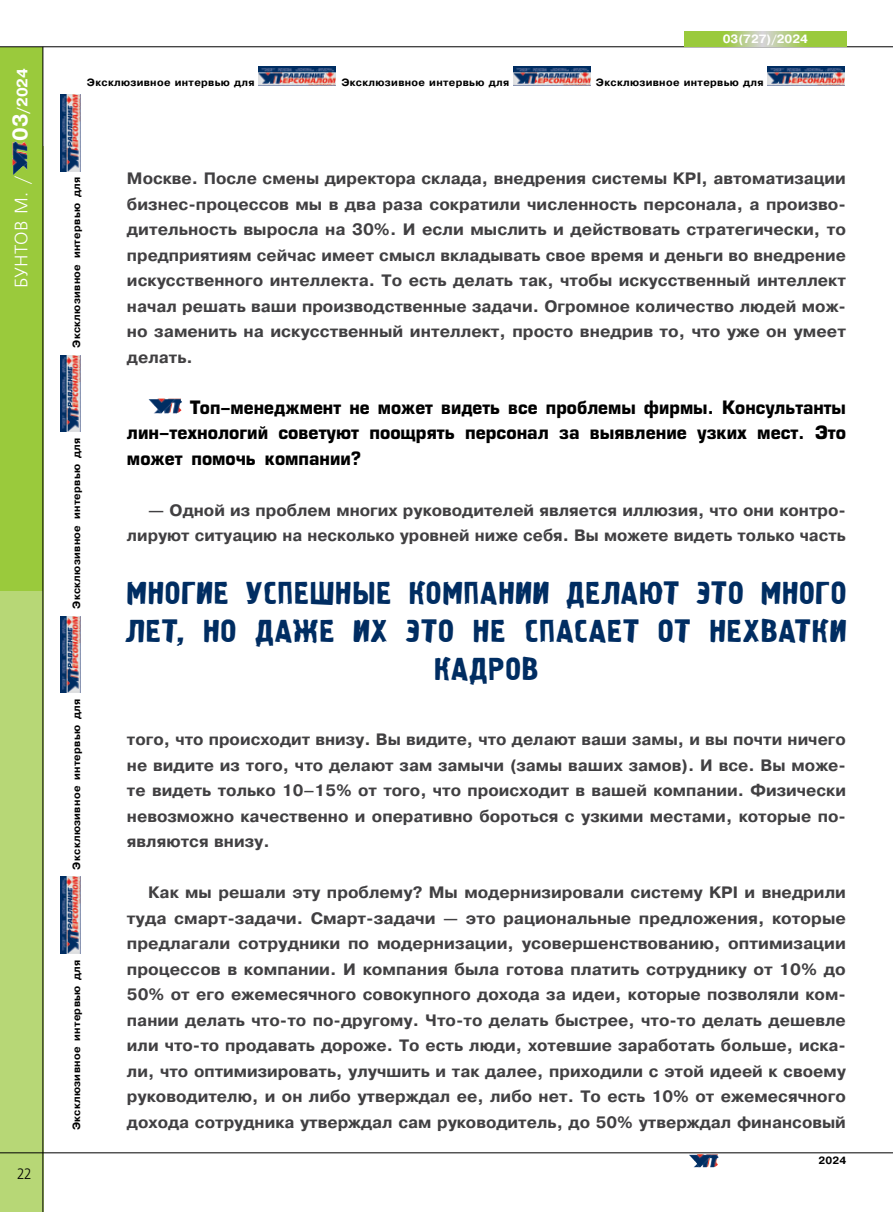
<style>
.page{position:relative;width:893px;height:1212px;background:#fff}
.page>*{position:absolute;margin:0;border:0;box-sizing:border-box;transform-origin:0 0}
.t1{font:31.5px/37.8px "Graffiti 1 CTT";letter-spacing:.04em;color:#002d62;text-align:center}
.t2{font:700 18px/25.5px "Europe";color:#000;text-align:justify;scale:.94 1}
.t3{font:18px "Free Set C";color:#fff}
.t4{font:700 16.5px/25.5px "Pragmatica";color:#414042;text-align:justify}
.t5{font:700 15px "Pragmatica";color:#fff}
.t6{font:15px "Free Set C";color:#000;scale:.9 1}
.t7{font:700 12px "Pragmatica";color:#fff}
.t8{font:700 10.5px "Pragmatica";letter-spacing:.03em;color:#000}
.s1{font-size:21px}
</style>
<div class="page">
<img style="left:148px;top:398px;width:34px;height:15px">
<div style="left:0;top:147px;width:43px;height:1065px;background:#b7d776"></div>
<div style="left:0;top:47px;width:43px;height:543px;background:#9aca3c"></div>
<hr style="left:43px;top:47px;width:1px;height:1165px;background:#000">
<hr style="left:0;top:46px;width:893px;height:1px;background:#000">
<hr style="left:0;top:1152px;width:893px;height:1px;background:#000">
<img style="left:259px;top:66px;width:77px;height:20px">
<img style="left:513px;top:66px;width:77px;height:20px">
<img style="left:768px;top:66px;width:77px;height:20px">
<img style="left:60px;top:877px;width:20px;height:77px">
<img style="left:60px;top:616px;width:20px;height:77px">
<img style="left:60px;top:355px;width:20px;height:77px">
<img style="left:60px;top:94px;width:20px;height:77px">
<svg style="left:685px;top:31px;width:161px;height:16px;background:#a9cc64"></svg>
<img style="left:12px;top:141px;width:15px;height:34px">
<img style="left:689px;top:1154px;width:30px;height:13px">
<p class="t5" style="left:13px;top:141px;width:75px;rotate:-90deg"><span class="s1">03</span>/2024</p>
<p class="t3" style="left:12px;top:288px;width:114px;rotate:-90deg">БУНТОВ М. /</p>
<p class="t6" style="left:17px;top:1165px;width:17px">22</p>
<p class="t7" style="left:723px;top:31px;width:87px">03(727)/2024</p>
<p class="t8" style="left:87px;top:75px;width:169px">Эксклюзивное интервью для</p>
<p class="t8" style="left:341px;top:75px;width:169px">Эксклюзивное интервью для</p>
<p class="t8" style="left:596px;top:75px;width:169px">Эксклюзивное интервью для</p>
<p class="t8" style="left:70px;top:348px;width:172px;rotate:-90deg">Эксклюзивное интервью для</p>
<p class="t8" style="left:70px;top:609px;width:172px;rotate:-90deg">Эксклюзивное интервью для</p>
<p class="t8" style="left:70px;top:869px;width:172px;rotate:-90deg">Эксклюзивное интервью для</p>
<p class="t8" style="left:70px;top:1130px;width:172px;rotate:-90deg">Эксклюзивное интервью для</p>
<p class="t4" style="left:127px;top:166px;width:720px">Москве. После смены директора склада, внедрения системы KPI, автоматизации бизнес-процессов мы в два раза сократили численность персонала, а произво&shy;дительность выросла на 30%. И если мыслить и действовать стратегически, то предприятиям сейчас имеет смысл вкладывать свое время и деньги во внедрение искусственного интеллекта. То есть делать так, чтобы искусственный интеллект начал решать ваши производственные задачи. Огромное количество людей мож&shy;но заменить на искусственный интеллект, просто внедрив то, что уже он умеет делать.</p>
<p class="t2" style="left:127px;top:394px;width:766px;text-indent:63px">Топ-менеджмент не может видеть все проблемы фирмы. Консультанты лин-технологий советуют поощрять персонал за выявление узких мест. Это может помочь компании?</p>
<p class="t4" style="left:127px;top:497px;width:720px;text-align:right">― Одной из проблем многих руководителей является иллюзия, что они контро&shy;лируют ситуацию на несколько уровней ниже себя. Вы можете видеть только часть</p>
<h1 class="t1" style="left:127px;top:576px;width:721px">МНОГИЕ УСПЕШНЫЕ КОМПАНИИ ДЕЛАЮТ ЭТО МНОГО<br>ЛЕТ, НО ДАЖЕ ИХ ЭТО НЕ СПАСАЕТ ОТ НЕХВАТКИ<br>КАДРОВ</h1>
<p class="t4" style="left:127px;top:727px;width:720px">того, что происходит внизу. Вы видите, что делают ваши замы, и вы почти ничего не видите из того, что делают зам замычи (замы ваших замов). И все. Вы може&shy;те видеть только 10–15% от того, что происходит в вашей компании. Физически невозможно качественно и оперативно бороться с узкими местами, которые по&shy;являются внизу.</p>
<p class="t4" style="left:127px;top:880px;width:721px;text-indent:21px">Как мы решали эту проблему? Мы модернизировали систему KPI и внедрили туда смарт-задачи. Смарт-задачи — это рациональные предложения, которые предлагали сотрудники по модернизации, усовершенствованию, оптимизации процессов в компании. И компания была готова платить сотруднику от 10% до 50% от его ежемесячного совокупного дохода за идеи, которые позволяли ком&shy;пании делать что-то по-другому. Что-то делать быстрее, что-то делать дешевле или что-то продавать дороже. То есть люди, хотевшие заработать больше, иска&shy;ли, что оптимизировать, улучшить и так далее, приходили с этой идеей к своему руководителю, и он либо утверждал ее, либо нет. То есть 10% от ежемесячного дохода сотрудника утверждал сам руководитель, до 50% утверждал финансовый</p>
<p class="t8" style="left:818px;top:1154px;width:29px">2024</p>
</div>
